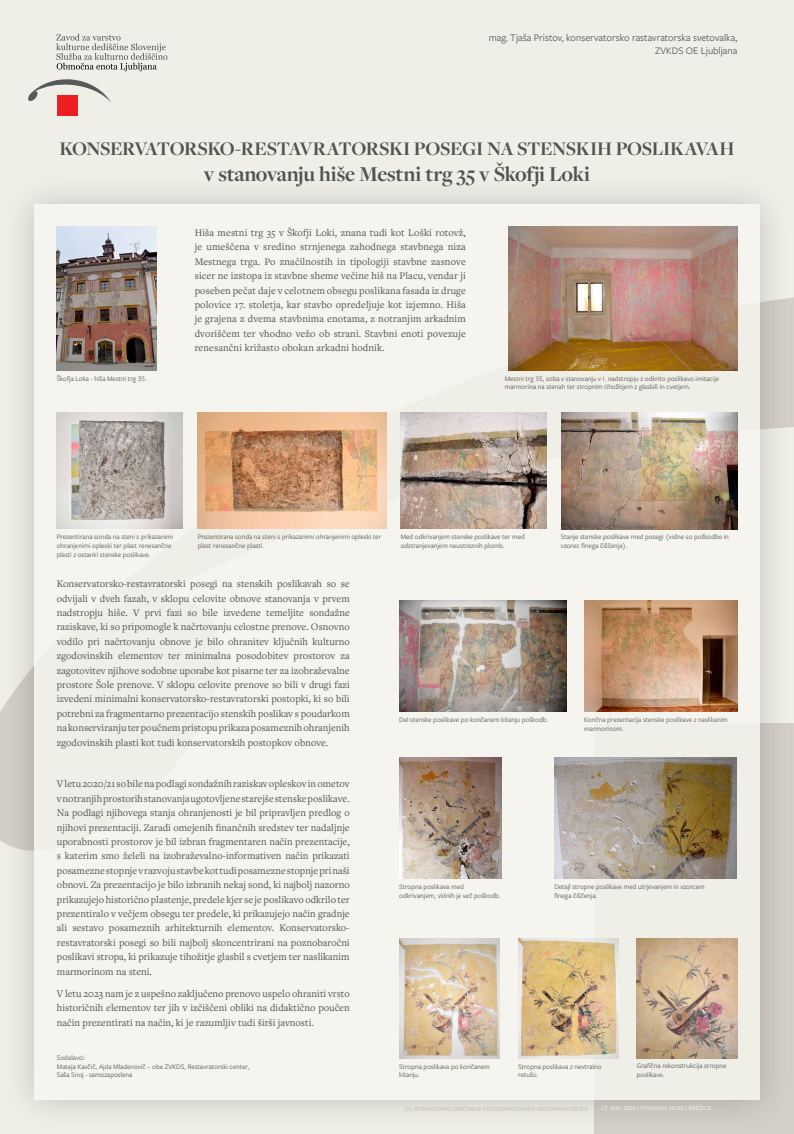
<style>
.page{position:relative;width:794px;height:1134px;background:#f0efe7}
.page>*{position:absolute;margin:0;border:0;box-sizing:border-box;transform-origin:0 0}
.t1{font:700 22px "Freight Disp Pro";letter-spacing:-.01em;color:#505353}
.t2{font:700 20px "Freight Disp Pro";letter-spacing:-.025em;color:#505353}
.t3{font:10.4px/14.4px "Freight Text Pro";color:#505353;text-align:justify}
.t4{font:10.4px/12.5px "Freight Sans Pro";color:#505353;text-align:right}
.t5{font:7.2px/8.6px "Freight Sans Pro";color:#505353}
.t6{font:600 6.4px "Freight Sans Pro";color:#cdc6c0}
.t7{font:500 6.4px "Freight Sans Pro";color:#f0efe7}
</style>
<div class="page">
<div style="left:57px;top:95px;width:21px;height:21px;background:#ed1d24"></div>
<svg style="left:28px;top:79px;width:83px;height:24px"></svg>
<div style="left:594px;top:1100px;width:200px;height:34px;background:#d4cec8"></div>
<div style="left:760px;top:723px;width:34px;height:411px;background:#d4cec8"></div>
<svg style="left:56px;top:34px;width:111px;height:37px"></svg>
<div style="left:2px;top:172px;width:789px;height:960px;background:#000;opacity:.2"></div>
<div style="left:34px;top:204px;width:726px;height:896px;background:#f5f4ee"></div>
<div style="left:594px;top:723px;width:166px;height:377px;background:#f0efe7"></div>
<svg style="left:56px;top:302px;width:682px;height:549px"></svg>
<img style="left:399px;top:600px;width:167px;height:111px">
<img style="left:584px;top:600px;width:153px;height:111px">
<img style="left:57px;top:412px;width:125px;height:116px">
<img style="left:198px;top:412px;width:188px;height:117px">
<img style="left:562px;top:412px;width:175px;height:117px">
<img style="left:57px;top:227px;width:99px;height:143px">
<img style="left:508px;top:227px;width:229px;height:143px">
<img style="left:637px;top:939px;width:100px;height:119px">
<img style="left:518px;top:939px;width:100px;height:119px">
<img style="left:399px;top:939px;width:101px;height:119px">
<img style="left:399px;top:757px;width:103px;height:121px">
<img style="left:554px;top:757px;width:182px;height:121px">
<img style="left:401px;top:412px;width:145px;height:117px">
<p class="t4" style="left:489px;top:31px;width:250px">mag. Tjaša Pristov, konservatorsko rastavratorska svetovalka,<br>ZVKDS OE Ljubljana</p>
<h2 class="t2" style="left:60px;top:135px;width:676px">KONSERVATORSKO-RESTAVRATORSKI POSEGI NA STENSKIH POSLIKAVAH</h2>
<h1 class="t1" style="left:204px;top:160px;width:388px">v stanovanju hiše Mestni trg 35 v Škofji Loki</h1>
<p class="t3" style="left:195px;top:225px;width:273px">Hiša mestni trg 35 v Škofji Loki, znana tudi kot Loški rotovž, je umeščena v sredino strnjenega zahodnega stavbnega niza Mestnega trga. Po značilnostih in tipologiji stavbne zasnove sicer ne izstopa iz stavbne sheme večine hiš na Placu, vendar ji poseben pečat daje v celotnem obsegu poslikana fasada iz druge polovice 17. stoletja, kar stavbo opredeljuje kot izjemno. Hiša je grajena z dvema stavbnima enotama, z notranjim arkadnim dvoriščem ter vhodno vežo ob strani. Stavbni enoti povezuje renesančni križasto obokan arkadni hodnik.</p>
<p class="t5" style="left:57px;top:374px;width:92px">Škofja Loka - hiša Mestni trg 35.</p>
<p class="t5" style="left:505px;top:374px;width:216px">Mestni trg 35, soba v stanovanju v I. nadstropju z odkrito poslikavo imitacije marmorina na stenah ter stropnim tihožitjem z glasbili in cvetjem.</p>
<p class="t5" style="left:57px;top:532px;width:118px">Prezentirana sonda na steni s prikazanimi ohranjenimi opleski ter plast renesančne plasti z ostanki stenske poslikave.</p>
<p class="t3" style="left:57px;top:576px;width:294px">Konservatorsko-restavratorski posegi na stenskih poslikavah so se odvijali v dveh fazah, v sklopu celovite obnove stanovanja v prvem nadstropju hiše. V prvi fazi so bile izvedene temeljite sondažne raziskave, ki so pripomogle k načrtovanju celostne prenove. Osnovno vodilo pri načrtovanju obnove je bilo ohranitev ključnih kulturno zgodovinskih elementov ter minimalna posodobitev prostorov za zagotovitev njihove sodobne uporabe kot pisarne ter za izobraževalne prostore Šole prenove. V sklopu celovite prenove so bili v drugi fazi izvedeni minimalni konservatorsko-restavratorski postopki, ki so bili potrebni za fragmentarno prezentacijo stenskih poslikav s poudarkom na konserviranju ter poučnem pristopu prikaza posameznih ohranjenih zgodovinskih plasti kot tudi konservatorskih postopkov obnove.</p>
<p class="t3" style="left:57px;top:776px;width:294px">V letu 2020/21 so bile na podlagi sondažnih raziskav opleskov in ometov v notranjih prostorih stanovanja ugotovljene starejše stenske poslikave.<br>Na podlagi njihovega stanja ohranjenosti je bil pripravljen predlog o njihovi prezentaciji. Zaradi omejenih finančnih sredstev ter nadaljnje uporabnosti prostorov je bil izbran fragmentaren način prezentacije, s katerim smo želeli na izobraževalno-informativen način prikazati posamezne stopnje v razvoju stavbe kot tudi posamezne stopnje pri naši obnovi. Za prezentacijo je bilo izbranih nekaj sond, ki najbolj nazorno prikazujejo historično plastenje, predele kjer se je poslikavo odkrilo ter prezentiralo v večjem obsegu ter predele, ki prikazujejo način gradnje ali sestavo posameznih arhitekturnih elementov. Konservatorsko&shy;restavratorski posegi so bili najbolj skoncentrirani na poznobaročni poslikavi stropa, ki prikazuje tihožitje glasbil s cvetjem ter naslikanim marmorinom na steni.</p>
<p class="t3" style="left:57px;top:986px;width:294px">V letu 2023 nam je z uspešno zaključeno prenovo uspelo ohraniti vrsto historičnih elementov ter jih v izčiščeni obliki na didaktično poučen način prezentirati na način, ki je razumljiv tudi širši javnosti.</p>
<p class="t5" style="left:198px;top:532px;width:185px">Prezentirana sonda na steni s prikazanimi ohranjenimi opleski ter plast renesančne plasti.</p>
<p class="t5" style="left:57px;top:1053px;width:194px">Sodelavci:<br>Mateja Kavčič, Ajda Mladenovič – obe ZVKDS, Restavratorski center,<br>Saša Snoj - samozaposlena</p>
<p class="t5" style="left:401px;top:532px;width:126px">Med odkrivanjem stenske poslikave ter med odstranjevanjem neustreznih plomb.</p>
<p class="t5" style="left:561px;top:532px;width:169px">Stanje stenske poslikave med posegi (vidne so poškodbe in vzorec finega čiščenja).</p>
<p class="t5" style="left:399px;top:715px;width:150px">Del stenske poslikave po končanem kitanju poškodb.</p>
<p class="t5" style="left:584px;top:715px;width:145px">Končna prezentacija stenske poslikave z naslikanim marmorinom.</p>
<p class="t5" style="left:399px;top:882px;width:103px">Stropna poslikava med odkrivanjem, vidnih je več poškodb.</p>
<p class="t5" style="left:554px;top:882px;width:152px">Detajl stropne poslikave med utrjevanjem in vzorcem finega čiščenja.</p>
<p class="t5" style="left:399px;top:1062px;width:92px">Stropna poslikava po končanem kitanju.</p>
<p class="t5" style="left:637px;top:1061px;width:91px">Grafična rekonstrukcija stropne poslikave.</p>
<p class="t5" style="left:518px;top:1062px;width:85px">Stropna poslikava z nevtralno retušo.</p>
<p class="t6" style="left:405px;top:1104px;width:185px">24. STROKOVNO SREČANJE KONSERVATORJEV-RESTAVRATORJEV</p>
<p class="t7" style="left:601px;top:1104px;width:112px">27. MAJ 2024 | POSAVSKI MUZEJ BREŽICE</p>
</div>
